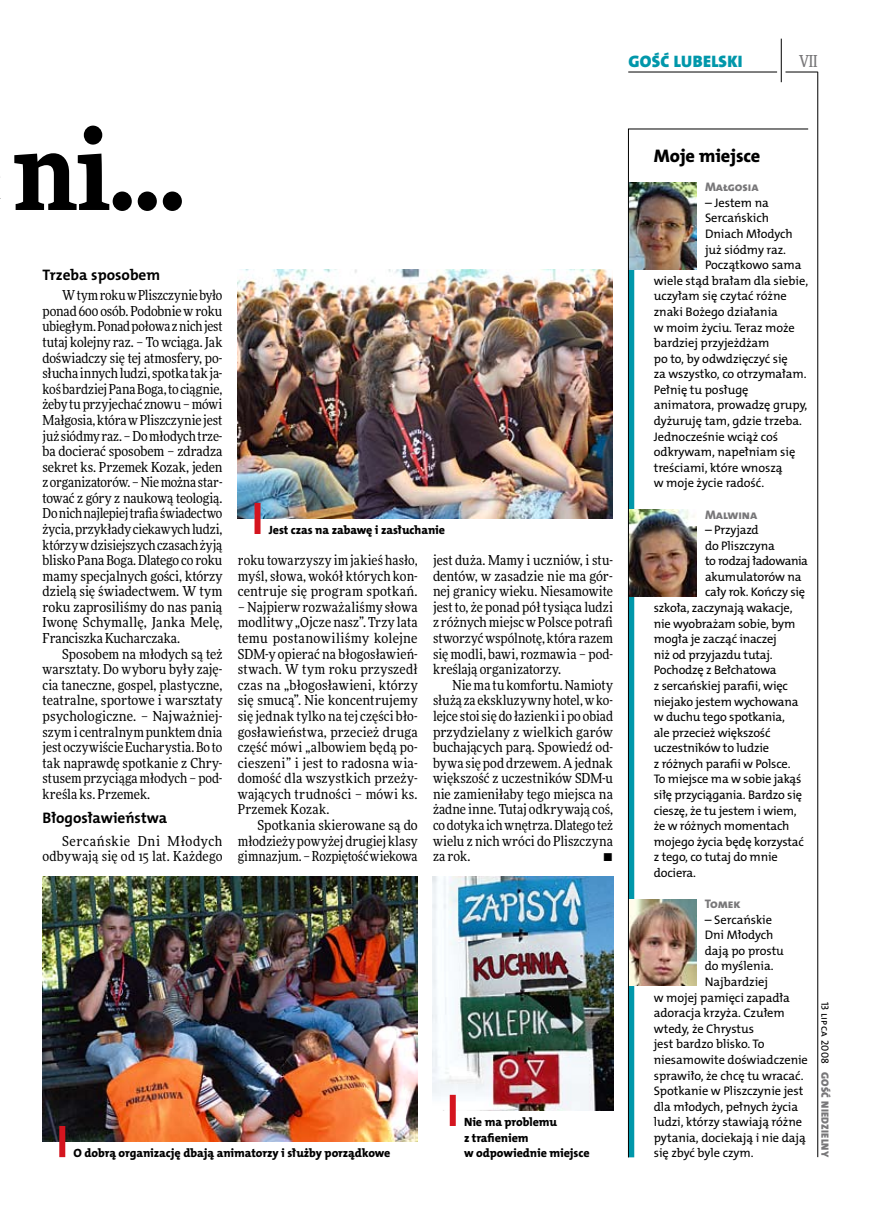
<style>
.page{position:relative;width:872px;height:1221px;background:#fff}
.page>*{position:absolute;margin:0;border:0;box-sizing:border-box;transform-origin:0 0}
.t1{font:900 108px "Freeday Narrow";color:#000}
.t2{font:18.3px "The Mix HP8 Ex Bld";color:#000}
.t3{font:16.65px "The Mix HP9 Blk";letter-spacing:.02em;color:#0097aa}
.t4{font:500 16.5px "Freeday Narrow";color:#787779;scale:.9 1}
.t5{font:15.3px "The Mix HP7 Bld";color:#000}
.t6{font:13.8px/15.6px "Freeday Narrow News";letter-spacing:.005em;color:#000;text-align:justify}
.t7{font:13.8px/15.6px "Freeday Narrow News";letter-spacing:.03em;color:#000;text-align:right}
.t8{font:12.45px "The Mix HP5 Plain";letter-spacing:-.01em;color:#000}
.t9{font:12.45px "The Mix HP8 Ex Bld";letter-spacing:-.005em;color:#787779}
.t10{font:12px/15.6px "The Mix HP8 Ex Bld";letter-spacing:.005em;color:#000}
.t11{font:10.5px "The Mix HP9 Blk";letter-spacing:.025em;color:#787779}
.t12{font:10.5px "The Mix HP5 Plain";letter-spacing:.015em;color:#000}
</style>
<div class="page">
<hr style="left:817px;top:72px;width:1px;height:1084px;background:#000">
<hr style="left:781px;top:39px;width:1px;height:43px;background:#000">
<hr style="left:785px;top:72px;width:32px;height:1px;background:#000">
<hr style="left:628px;top:72px;width:149px;height:1px;background:#000">
<img style="left:43px;top:876px;width:375px;height:265px">
<div style="left:59px;top:1125px;width:6px;height:31px;background:#d4151f"></div>
<img style="left:238px;top:269px;width:375px;height:249px">
<img style="left:433px;top:876px;width:180px;height:234px">
<div style="left:450px;top:1094px;width:6px;height:31px;background:#d4151f"></div>
<div style="left:254px;top:503px;width:6px;height:31px;background:#d4151f"></div>
<svg style="left:628px;top:129px;width:180px;height:1028px"></svg>
<p class="t3" style="left:628px;top:50px;width:116px">GOŚĆ LUBELSKI</p>
<p class="t4" style="left:799px;top:50px;width:22px">VII</p>
<h1 class="t1" style="left:13px;top:100px;width:174px">ni...</h1>
<p class="t5" style="left:43px;top:265px;width:119px">Trzeba sposobem</p>
<p class="t6" style="left:43px;top:287px;width:181px;text-indent:20px">Wtym roku wPliszczynie było ponad 600 osób. Podobnie w roku ubiegłym. Ponad połowa znich jest tutaj kolejny raz. – To wciąga. Jak doświadczy się tej atmosfery, po&shy;słucha innych ludzi, spotka tak ja&shy;koś bardziej Pana Boga, to ciągnie, żeby tu przyjechać znowu – mówi Małgosia, która wPliszczynie jest już siódmy raz. – Do młodych trze&shy;ba docierać sposobem – zdradza sekret ks. Przemek Kozak, jeden zorganizatorów. – Nie można star&shy;tować z góry z naukową teologią.<br>Do nich najlepiej trafia świadectwo życia, przykłady ciekawych ludzi, którzy wdzisiejszych czasach żyją blisko Pana Boga. Dlatego co roku mamy specjalnych gości, którzy dzielą się świadectwem. W tym roku zaprosiliśmy do nas panią Iwonę Schymallę, Janka Melę, Franciszka Kucharczaka.</p>
<p class="t6" style="left:43px;top:645px;width:181px;text-indent:20px">Sposobem na młodych są też warsztaty. Do wyboru były zaję&shy;cia taneczne, gospel, plastyczne, teatralne, sportowe i warsztaty psychologiczne. – Najważniej&shy;szym i centralnym punktem dnia jest oczywiście Eucharystia. Bo to tak naprawdę spotkanie z Chry&shy;stusem przyciąga młodych – pod&shy;kreśla ks. Przemek.</p>
<p class="t5" style="left:43px;top:807px;width:126px">Błogosławieństwa</p>
<p class="t7" style="left:43px;top:832px;width:181px">Sercańskie Dni Młodych odbywają się od 15 lat. Każdego</p>
<p class="t10" style="left:269px;top:522px;width:178px">Jest czas na zabawę i zasłuchanie</p>
<p class="t6" style="left:238px;top:552px;width:181px">roku towarzyszy im jakieś hasło, myśl, słowa, wokół których kon&shy;centruje się program spotkań.</p>
<p class="t6" style="left:238px;top:599px;width:181px">– Najpierw rozważaliśmy słowa modlitwy „Ojcze nasz”. Trzy lata temu postanowiliśmy kolejne SDM-y opierać na błogosławień&shy;stwach. W tym roku przyszedł czas na „błogosławieni, którzy się smucą”. Nie koncentrujemy się jednak tylko na tej części bło&shy;gosławieństwa, przecież druga część mówi „albowiem będą po&shy;cieszeni” i jest to radosna wia&shy;domość dla wszystkich przeży&shy;wających trudności – mówi ks.<br>Przemek Kozak.</p>
<p class="t6" style="left:238px;top:817px;width:181px;text-indent:20px">Spotkania skierowane są do młodzieży powyżej drugiej klasy gimnazjum. – Rozpiętość wiekowa</p>
<p class="t6" style="left:433px;top:552px;width:181px">jest duża. Mamy i uczniów, i stu&shy;dentów, w zasadzie nie ma gór&shy;nej granicy wieku. Niesamowite jest to, że ponad pół tysiąca ludzi z różnych miejsc w Polsce potrafi stworzyć wspólnotę, która razem się modli, bawi, rozmawia – pod&shy;kreślają organizatorzy.</p>
<p class="t6" style="left:433px;top:677px;width:181px;text-indent:20px">Nie ma tu komfortu. Namioty służą za ekskluzywny hotel, wko&shy;lejce stoi się do łazienki i po obiad przydzielany z wielkich garów buchających parą. Spowiedź od&shy;bywa się pod drzewem. Ajednak większość z uczestników SDM-u nie zamieniłaby tego miejsca na żadne inne. Tutaj odkrywają coś, co dotyka ich wnętrza. Dlatego też wielu z nich wróci do Pliszczyna za rok.</p>
<p class="t6" style="left:603px;top:848px;width:11px">•</p>
<p class="t10" style="left:74px;top:1145px;width:318px">O dobrą organizację dbają animatorzy i służby porządkowe</p>
<p class="t10" style="left:464px;top:1114px;width:127px">Nie ma problemu<br>z trafieniem<br>w odpowiednie miejsce</p>
<h2 class="t2" style="left:654px;top:144px;width:108px">Moje miejsce</h2>
<p class="t9" style="left:705px;top:179px;width:55px">Małgosia</p>
<p class="t8" style="left:705px;top:195px;width:65px">– Jestem na</p>
<p class="t8" style="left:705px;top:210px;width:66px">Sercańskich</p>
<p class="t8" style="left:705px;top:226px;width:89px">Dniach Młodych</p>
<p class="t8" style="left:705px;top:241px;width:82px">już siódmy raz.</p>
<p class="t8" style="left:705px;top:257px;width:98px">Początkowo sama</p>
<p class="t8" style="left:654px;top:272px;width:156px">wiele stąd brałam dla siebie,</p>
<p class="t8" style="left:654px;top:288px;width:135px">uczyłam się czytać różne</p>
<p class="t8" style="left:654px;top:304px;width:126px">znaki Bożego działania</p>
<p class="t8" style="left:654px;top:319px;width:142px">w moim życiu. Teraz może</p>
<p class="t8" style="left:654px;top:335px;width:117px">bardziej przyjeżdżam</p>
<p class="t8" style="left:654px;top:350px;width:136px">po to, by odwdzięczyć się</p>
<p class="t8" style="left:654px;top:366px;width:154px">za wszystko, co otrzymałam.</p>
<p class="t8" style="left:654px;top:381px;width:96px">Pełnię tu posługę</p>
<p class="t8" style="left:654px;top:397px;width:155px">animatora, prowadzę grupy,</p>
<p class="t8" style="left:654px;top:413px;width:150px">dyżuruję tam, gdzie trzeba.</p>
<p class="t8" style="left:654px;top:428px;width:126px">Jednocześnie wciąż coś</p>
<p class="t8" style="left:654px;top:444px;width:143px">odkrywam, napełniam się</p>
<p class="t8" style="left:654px;top:459px;width:130px">treściami, które wnoszą</p>
<p class="t8" style="left:654px;top:475px;width:112px">w moje życie radość.</p>
<p class="t9" style="left:705px;top:506px;width:54px">Malwina</p>
<p class="t8" style="left:705px;top:522px;width:55px">– Przyjazd</p>
<p class="t8" style="left:705px;top:537px;width:71px">do Pliszczyna</p>
<p class="t8" style="left:705px;top:553px;width:104px">to rodzaj ładowania</p>
<p class="t8" style="left:705px;top:568px;width:98px">akumulatorów na</p>
<p class="t8" style="left:705px;top:584px;width:102px">cały rok. Kończy się</p>
<p class="t8" style="left:654px;top:599px;width:140px">szkoła, zaczynają wakacje,</p>
<p class="t8" style="left:654px;top:615px;width:143px">nie wyobrażam sobie, bym</p>
<p class="t8" style="left:654px;top:631px;width:125px">mogła je zacząć inaczej</p>
<p class="t8" style="left:654px;top:646px;width:120px">niż od przyjazdu tutaj.</p>
<p class="t8" style="left:654px;top:662px;width:124px">Pochodzę z Bełchatowa</p>
<p class="t8" style="left:654px;top:677px;width:136px">z sercańskiej parafii, więc</p>
<p class="t8" style="left:654px;top:693px;width:146px">niejako jestem wychowana</p>
<p class="t8" style="left:654px;top:708px;width:133px">w duchu tego spotkania,</p>
<p class="t8" style="left:654px;top:724px;width:118px">ale przecież większość</p>
<p class="t8" style="left:654px;top:740px;width:117px">uczestników to ludzie</p>
<p class="t8" style="left:654px;top:755px;width:138px">z różnych parafii w Polsce.</p>
<p class="t8" style="left:654px;top:771px;width:149px">To miejsce ma w sobie jakąś</p>
<p class="t8" style="left:654px;top:786px;width:150px">siłę przyciągania. Bardzo się</p>
<p class="t8" style="left:654px;top:802px;width:144px">cieszę, że tu jestem i wiem,</p>
<p class="t8" style="left:654px;top:818px;width:137px">że w różnych momentach</p>
<p class="t8" style="left:654px;top:833px;width:152px">mojego życia będę korzystać</p>
<p class="t8" style="left:654px;top:849px;width:125px">z tego, co tutaj do mnie</p>
<p class="t8" style="left:654px;top:864px;width:44px">dociera.</p>
<p class="t9" style="left:705px;top:895px;width:37px">Tomek</p>
<p class="t8" style="left:705px;top:911px;width:69px">– Sercańskie</p>
<p class="t8" style="left:705px;top:927px;width:70px">Dni Młodych</p>
<p class="t8" style="left:705px;top:942px;width:81px">dają po prostu</p>
<p class="t8" style="left:705px;top:958px;width:70px">do myślenia.</p>
<p class="t8" style="left:705px;top:973px;width:65px">Najbardziej</p>
<p class="t8" style="left:654px;top:989px;width:138px">w mojej pamięci zapadła</p>
<p class="t8" style="left:654px;top:1004px;width:133px">adoracja krzyża. Czułem</p>
<p class="t8" style="left:654px;top:1020px;width:102px">wtedy, że Chrystus</p>
<p class="t8" style="left:654px;top:1036px;width:112px">jest bardzo blisko. To</p>
<p class="t8" style="left:654px;top:1051px;width:156px">niesamowite doświadczenie</p>
<p class="t8" style="left:654px;top:1067px;width:151px">sprawiło, że chcę tu wracać.</p>
<p class="t8" style="left:654px;top:1082px;width:151px">Spotkanie w Pliszczynie jest</p>
<p class="t8" style="left:654px;top:1098px;width:146px">dla młodych, pełnych życia</p>
<p class="t8" style="left:654px;top:1113px;width:150px">ludzi, którzy stawiają różne</p>
<p class="t8" style="left:654px;top:1129px;width:153px">pytania, dociekają i nie dają</p>
<p class="t8" style="left:654px;top:1145px;width:101px">się zbyć byle czym.</p>
<p class="t12" style="left:832px;top:1001px;width:64px;rotate:90deg">13 lipca 2008</p>
<p class="t11" style="left:832px;top:1071px;width:87px;rotate:90deg">GOŚĆ NIEDZIELNY</p>
</div>
